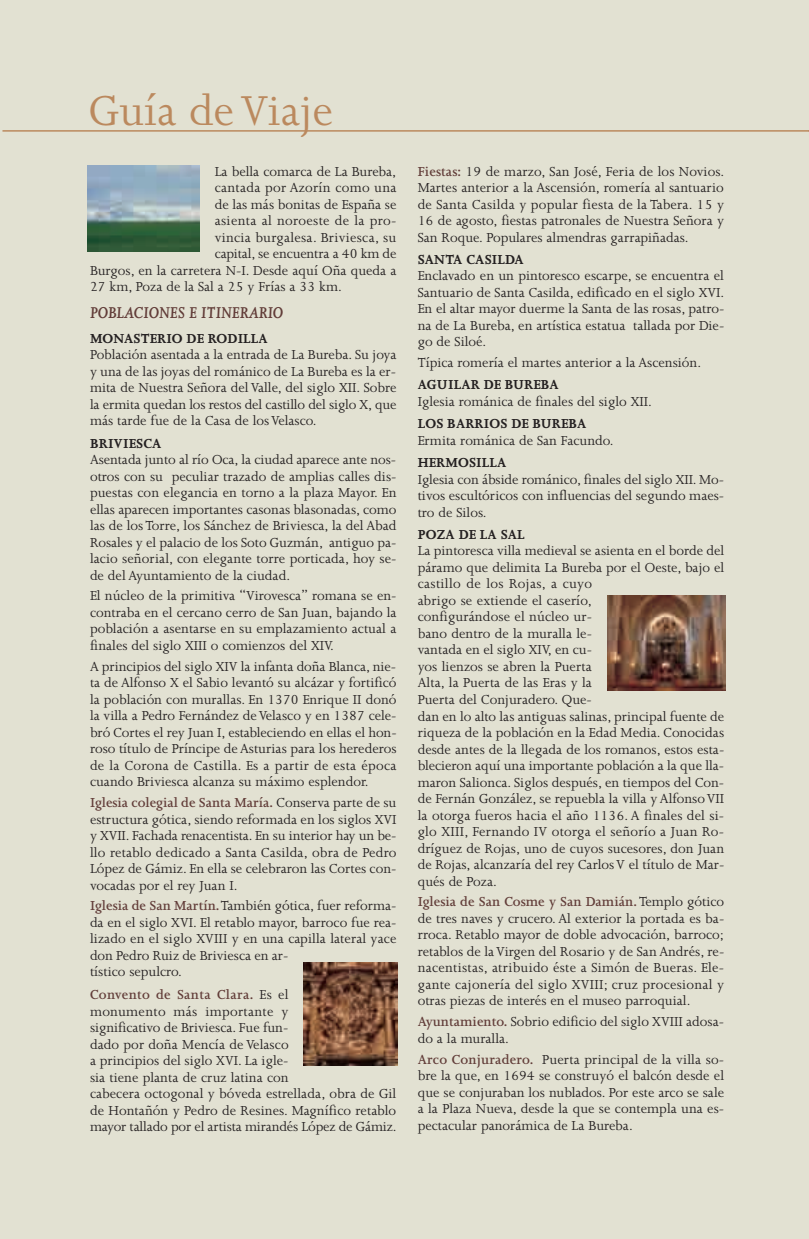
<style>
.page{position:relative;width:809px;height:1239px;background:#fff}
.page>*{position:absolute;margin:0;border:0;box-sizing:border-box;transform-origin:0 0}
.t1{font:48px "Joanna";color:#bb895e}
.t2{font:italic 600 18px "Joanna";color:#613c38}
.t3{font:15px/16.5px "Joanna";color:#231f20;text-align:justify}
.t4{font:700 15px "Joanna";letter-spacing:.01em;color:#231f20}
.t5{font:15px "Joanna";letter-spacing:.02em;color:#231f20}
.s1{font-weight:600;color:#613c38}
</style>
<div class="page">
<div style="left:0;top:0;width:809px;height:1238px;background:#e2e1d2"></div>
<h1 class="t1" style="left:89px;top:92px;width:245px">Guía de Viaje</h1>
<p class="t3" style="left:215px;top:164px;width:183px">La bella comarca de La Bureba,</p>
<p class="t5" style="left:215px;top:182px;width:183px">cantada por Azorín como una</p>
<p class="t3" style="left:215px;top:197px;width:183px">de las más bonitas de España se</p>
<p class="t5" style="left:215px;top:215px;width:183px">asienta al noroeste de la pro-</p>
<p class="t5" style="left:215px;top:231px;width:183px">vincia burgalesa. Briviesca, su</p>
<p class="t3" style="left:215px;top:246px;width:183px">capital, se encuentra a 40 km de</p>
<p class="t3" style="left:90px;top:263px;width:308px">Burgos, en la carretera N-I. Desde aquí Oña queda a</p>
<p class="t3" style="left:90px;top:279px;width:253px">27 km, Poza de la Sal a 25 y Frías a 33 km.</p>
<p class="t2" style="left:90px;top:306px;width:195px">POBLACIONES E ITINERARIO</p>
<p class="t4" style="left:90px;top:332px;width:179px">MONASTERIO DE RODILLA</p>
<p class="t3" style="left:90px;top:347px;width:308px">Población asentada a la entrada de La Bureba. Su joya y una de las joyas del románico de La Bureba es la er&shy;mita de Nuestra Señora del Valle, del siglo XII. Sobre la ermita quedan los restos del castillo del siglo X, que más tarde fue de la Casa de los Velasco.</p>
<p class="t4" style="left:90px;top:437px;width:73px">BRIVIESCA</p>
<p class="t3" style="left:90px;top:452px;width:308px">Asentada junto al río Oca, la ciudad aparece ante nos&shy;otros con su peculiar trazado de amplias calles dis&shy;puestas con elegancia en torno a la plaza Mayor. En ellas aparecen importantes casonas blasonadas, como las de los Torre, los Sánchez de Briviesca, la del Abad Rosales y el palacio de los Soto Guzmán, antiguo pa&shy;lacio señorial, con elegante torre porticada, hoy se&shy;de del Ayuntamiento de la ciudad.</p>
<p class="t3" style="left:90px;top:588px;width:308px">El núcleo de la primitiva “Virovesca” romana se en&shy;contraba en el cercano cerro de San Juan, bajando la población a asentarse en su emplazamiento actual a finales del siglo XIII o comienzos del XIV.</p>
<p class="t3" style="left:90px;top:659px;width:308px">A principios del siglo XIV la infanta doña Blanca, nie&shy;ta de Alfonso X el Sabio levantó su alcázar y fortificó la población con murallas. En 1370 Enrique II donó la villa a Pedro Fernández de Velasco y en 1387 cele&shy;bró Cortes el rey Juan I, estableciendo en ellas el hon&shy;roso título de Príncipe de Asturias para los herederos de la Corona de Castilla. Es a partir de esta época cuando Briviesca alcanza su máximo esplendor.</p>
<p class="t3" style="left:90px;top:795px;width:308px"><span class="s1">Iglesia colegial de Santa María.</span> Conserva parte de su estructura gótica, siendo reformada en los siglos XVI y XVII. Fachada renacentista. En su interior hay un be&shy;llo retablo dedicado a Santa Casilda, obra de Pedro López de Gámiz. En ella se celebraron las Cortes con&shy;vocadas por el rey Juan I.</p>
<p class="t3" style="left:90px;top:898px;width:308px;text-align:left"><span class="s1">Iglesia de San Martín.</span>También gótica, fuer reforma&shy;da en el siglo XVI. El retablo mayor, barroco fue rea&shy;lizado en el siglo XVIII y en una capilla lateral yace don Pedro Ruiz de Briviesca en ar-<br>tístico sepulcro.</p>
<p class="t3" style="left:90px;top:987px;width:308px;text-align:left"><span class="s1">Convento de Santa Clara.</span> Es el<br>monumento más importante y<br>significativo de Briviesca. Fue fun-<br>dado por doña Mencía de Velasco<br>a principios del siglo XVI. La igle-<br>sia tiene planta de cruz latina con<br>cabecera octogonal y bóveda estrellada, obra de Gil de Hontañón y Pedro de Resines. Magnífico retablo mayor tallado por el artista mirandés López de Gámiz.</p>
<p class="t3" style="left:418px;top:164px;width:308px"><span class="s1">Fiestas:</span> 19 de marzo, San José, Feria de los Novios.<br>Martes anterior a la Ascensión, romería al santuario de Santa Casilda y popular fiesta de la Tabera. 15 y 16 de agosto, fiestas patronales de Nuestra Señora y San Roque. Populares almendras garrapiñadas.</p>
<p class="t4" style="left:418px;top:254px;width:107px">SANTA CASILDA</p>
<p class="t3" style="left:418px;top:269px;width:308px">Enclavado en un pintoresco escarpe, se encuentra el Santuario de Santa Casilda, edificado en el siglo XVI.<br>En el altar mayor duerme la Santa de las rosas, patro&shy;na de La Bureba, en artística estatua tallada por Die&shy;go de Siloé.</p>
<p class="t3" style="left:418px;top:355px;width:285px">Típica romería el martes anterior a la Ascensión.</p>
<p class="t4" style="left:418px;top:379px;width:142px">AGUILAR DE BUREBA</p>
<p class="t3" style="left:418px;top:394px;width:236px">Iglesia románica de finales del siglo XII.</p>
<p class="t4" style="left:418px;top:418px;width:170px">LOS BARRIOS DE BUREBA</p>
<p class="t3" style="left:418px;top:433px;width:197px">Ermita románica de San Facundo.</p>
<p class="t4" style="left:418px;top:457px;width:90px">HERMOSILLA</p>
<p class="t3" style="left:418px;top:472px;width:308px">Iglesia con ábside románico, finales del siglo XII. Mo&shy;tivos escultóricos con influencias del segundo maes&shy;tro de Silos.</p>
<p class="t4" style="left:418px;top:528px;width:109px">POZA DE LA SAL</p>
<p class="t3" style="left:418px;top:543px;width:308px;text-align:left">La pintoresca villa medieval se asienta en el borde del páramo que delimita La Bureba por el Oeste, bajo el castillo de los Rojas, a cuyo<br>abrigo se extiende el caserío,<br>configurándose el núcleo ur-<br>bano dentro de la muralla le-<br>vantada en el siglo XIV, en cu-<br>yos lienzos se abren la Puerta<br>Alta, la Puerta de las Eras y la<br>Puerta del Conjuradero. Que-<br>dan en lo alto las antiguas salinas, principal fuente de riqueza de la población en la Edad Media. Conocidas desde antes de la llegada de los romanos, estos esta&shy;blecieron aquí una importante población a la que lla&shy;maron Salionca. Siglos después, en tiempos del Con&shy;de Fernán González, se repuebla la villa y Alfonso VII la otorga fueros hacia el año 1136. A finales del si&shy;glo XIII, Fernando IV otorga el señorío a Juan Ro&shy;dríguez de Rojas, uno de cuyos sucesores, don Juan de Rojas, alcanzaría del rey Carlos V el título de Mar&shy;qués de Poza.</p>
<p class="t3" style="left:418px;top:894px;width:308px"><span class="s1">Iglesia de San Cosme y San Damián.</span> Templo gótico de tres naves y crucero. Al exterior la portada es ba&shy;rroca. Retablo mayor de doble advocación, barroco; retablos de la Virgen del Rosario y de San Andrés, re&shy;nacentistas, atribuido éste a Simón de Bueras. Ele&shy;gante cajonería del siglo XVIII; cruz procesional y otras piezas de interés en el museo parroquial.</p>
<p class="t3" style="left:418px;top:1014px;width:308px"><span class="s1">Ayuntamiento.</span> Sobrio edificio del siglo XVIII adosa&shy;do a la muralla.</p>
<p class="t3" style="left:418px;top:1051px;width:308px"><span class="s1">Arco Conjuradero.</span> Puerta principal de la villa so&shy;bre la que, en 1694 se construyó el balcón desde el que se conjuraban los nublados. Por este arco se sale a la Plaza Nueva, desde la que se contempla una es&shy;pectacular panorámica de La Bureba.</p>
</div>
